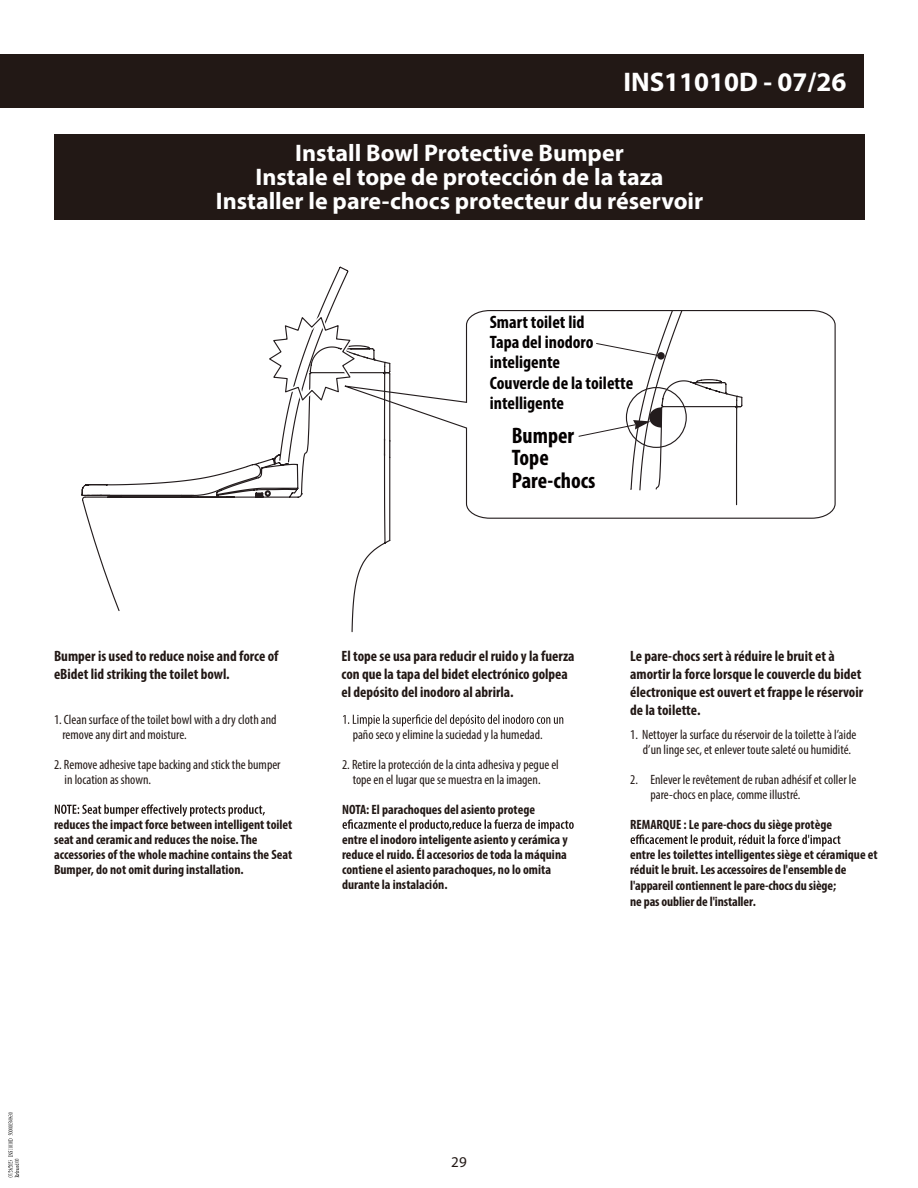
<style>
.page{position:relative;width:918px;height:1188px;background:#fff}
.page>*{position:absolute;margin:0;border:0;box-sizing:border-box;transform-origin:0 0}
.t1{font:700 27px "Myriad Pro";color:#fff}
.t2{font:700 24px/24px "Myriad Pro";color:#fff;text-align:center}
.t3{font:700 condensed 22.5px/22.5px "Myriad Pro";color:#040000}
.t4{font:700 condensed 18px/20.2px "Myriad Pro";color:#040000}
.t5{font:700 condensed 15px/18px "Myriad Pro";color:#221815}
.t6{font:15px "Myriad Pro";color:#221815}
.t7{font:700 condensed 13.5px/15px "Myriad Pro";color:#221815}
.t8{font:condensed 13.5px/15px "Myriad Pro";color:#221815}
</style>
<div class="page">
<div style="left:0;top:54px;width:864px;height:54px;background:#221815"></div>
<div style="left:54px;top:135px;width:811px;height:85px;background:#221815"></div>
<svg style="left:83px;top:506px;width:308px;height:126px"></svg>
<svg style="left:82px;top:267px;width:267px;height:239px"></svg>
<svg style="left:261px;top:309px;width:73px;height:99px"></svg>
<svg style="left:334px;top:309px;width:502px;height:210px"></svg>
<svg style="left:578px;top:311px;width:111px;height:187px"></svg>
<svg style="left:345px;top:432px;width:122px;height:67px"></svg>
<svg style="left:55px;top:804px;width:210px;height:13px"></svg>
<svg style="left:343px;top:714px;width:220px;height:12px"></svg>
<svg style="left:342px;top:819px;width:232px;height:12px"></svg>
<svg style="left:631px;top:834px;width:210px;height:13px"></svg>
<svg style="left:8px;top:1112px;width:11px;height:65px"></svg>
<h1 class="t1" style="left:623px;top:64px;width:225px">INS11010D - 07/26</h1>
<h2 class="t2" style="left:216px;top:140px;width:489px">Install Bowl Protective Bumper<br>Instale el tope de protección de la taza<br>Installer le pare-chocs protecteur du réservoir</h2>
<h3 class="t4" style="left:490px;top:311px;width:145px">Smart toilet lid<br>Tapa del inodoro inteligente<br>Couvercle de la toilette intelligente</h3>
<h3 class="t3" style="left:512px;top:424px;width:85px">Bumper<br>Tope<br>Pare-chocs</h3>
<p class="t5" style="left:54px;top:647px;width:226px">Bumper is used to reduce noise and force of eBidet lid striking the toilet bowl.</p>
<p class="t5" style="left:630px;top:647px;width:235px">Le pare-chocs sert à réduire le bruit et à amortir la force lorsque le couvercle du bidet électronique est ouvert et frappe le réservoir de la toilette.</p>
<p class="t5" style="left:342px;top:647px;width:235px">El tope se usa para reducir el ruido y la fuerza con que la tapa del bidet electrónico golpea el depósito del inodoro al abrirla.</p>
<p class="t8" style="left:62px;top:712px;width:216px;text-indent:-8px">1. Clean surface of the toilet bowl with a dry cloth and remove any dirt and moisture.</p>
<p class="t8" style="left:65px;top:757px;width:218px;text-indent:-11px">2. Remove adhesive tape backing and stick the bumper in location as shown.</p>
<p class="t7" style="left:54px;top:817px;width:240px">reduces the impact force between intelligent toilet seat and ceramic and reduces the noise. The accessories of the whole machine contains the Seat Bumper, do not omit during installation.</p>
<p class="t8" style="left:353px;top:727px;width:192px">paño seco y elimine la suciedad y la humedad.</p>
<p class="t8" style="left:342px;top:757px;width:218px;text-align:center">2. Retire la protección de la cinta adhesiva y pegue el tope en el lugar que se muestra en la imagen.</p>
<p class="t7" style="left:342px;top:802px;width:194px">NOTA: El parachoques del asiento protege</p>
<p class="t7" style="left:342px;top:832px;width:227px">entre el inodoro inteligente asiento y cerámica y reduce el ruido. Él accesorios de toda la máquina contiene el asiento parachoques, no lo omita durante la instalación.</p>
<p class="t8" style="left:630px;top:727px;width:228px;text-align:center">1. Nettoyer la surface du réservoir de la toilette à l’aide d’un linge sec, et enlever toute saleté ou humidité.</p>
<p class="t8" style="left:650px;top:772px;width:207px;text-indent:-20px">2. Enlever le revêtement de ruban adhésif et coller le pare-chocs en place, comme illustré.</p>
<p class="t7" style="left:630px;top:817px;width:203px">REMARQUE : Le pare-chocs du siège protège</p>
<p class="t7" style="left:630px;top:846px;width:249px;line-height:15.8px">entre les toilettes intelligentes siège et céramique et réduit le bruit. Les accessoires de l'ensemble de l'appareil contiennent le pare-chocs du siège;<br>ne pas oublier de l'installer.</p>
<p class="t6" style="left:451px;top:1152px;width:17px">29</p>
</div>
